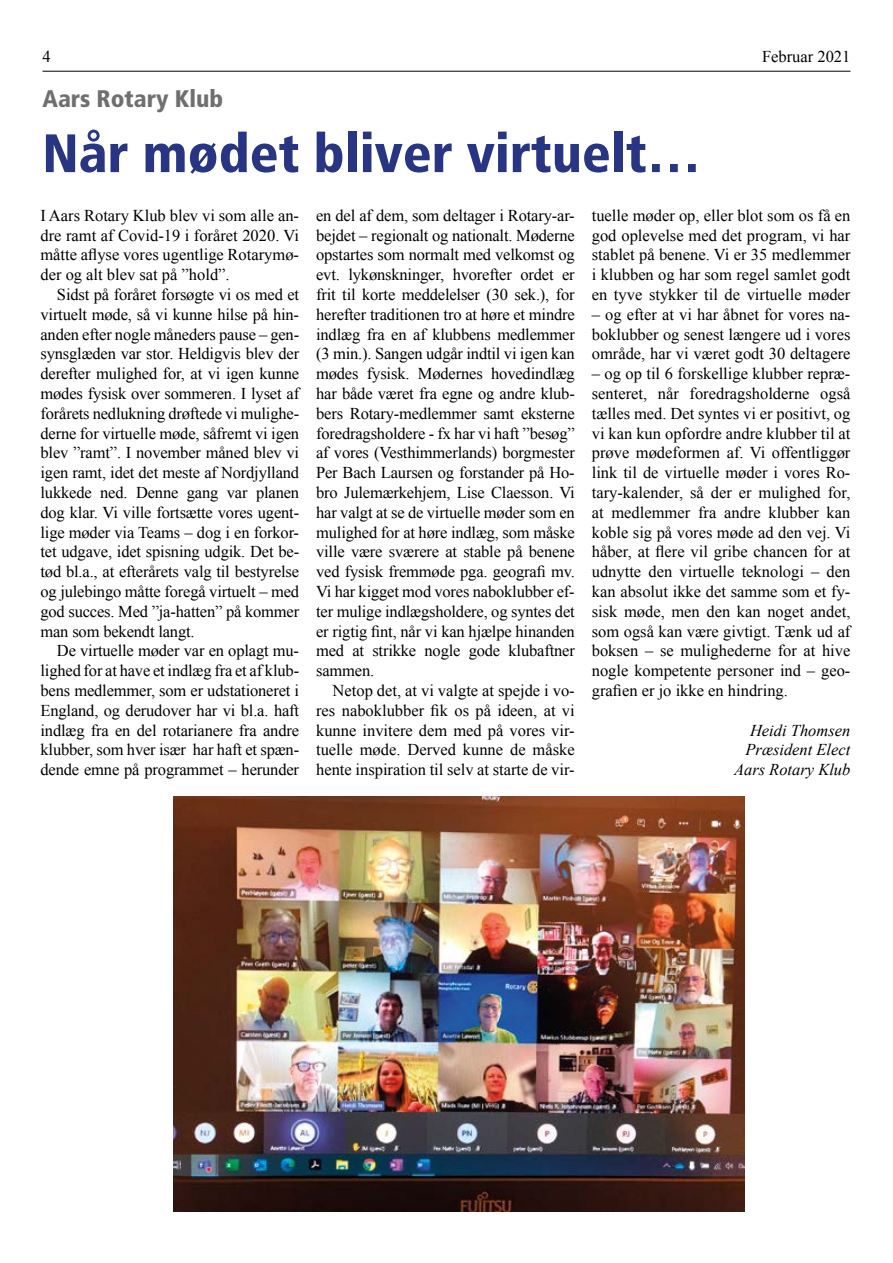
<style>
.page{position:relative;width:893px;height:1263px;background:#fff}
.page>*{position:absolute;margin:0;border:0;box-sizing:border-box;transform-origin:0 0}
.t1{font:900 condensed 54px "Frutiger";color:#283583}
.t2{font:900 condensed 24px "Frutiger";color:#706f6f}
.t3{font:16.5px/19.8px "Times New Roman";color:#000;text-align:justify}
.t4{font:italic 16.5px/19.8px "Times New Roman";color:#000;text-align:right}
</style>
<div class="page">
<hr style="left:43px;top:71px;width:807px;height:1px;background:#000">
<img style="left:173px;top:797px;width:572px;height:415px">
<p class="t3" style="left:43px;top:47px;width:10px">4</p>
<p class="t3" style="left:762px;top:47px;width:90px">Februar 2021</p>
<h2 class="t2" style="left:43px;top:85px;width:182px">Aars Rotary Klub</h2>
<h1 class="t1" style="left:43px;top:121px;width:660px">Når mødet bliver virtuelt…</h1>
<p class="t3" style="left:40px;top:205px;width:260px">I Aars Rotary Klub blev vi som alle an&shy;dre ramt af Covid-19 i foråret 2020. Vi måtte aflyse vores ugentlige Rotarymø&shy;der og alt blev sat på ”hold”.</p>
<p class="t3" style="left:40px;top:284px;width:260px;text-indent:17px">Sidst på foråret forsøgte vi os med et virtuelt møde, så vi kunne hilse på hin&shy;anden efter nogle måneders pause – gen&shy;synsglæden var stor. Heldigvis blev der derefter mulighed for, at vi igen kunne mødes fysisk over sommeren. I lyset af forårets nedlukning drøftede vi mulighe&shy;derne for virtuelle møde, såfremt vi igen blev ”ramt”. I november måned blev vi igen ramt, idet det meste af Nordjylland lukkede ned. Denne gang var planen dog klar. Vi ville fortsætte vores ugent&shy;lige møder via Teams – dog i en forkor&shy;tet udgave, idet spisning udgik. Det be&shy;tød bl.a., at efterårets valg til bestyrelse og julebingo måtte foregå virtuelt – med god succes. Med ”ja-hatten” på kommer man som bekendt langt.</p>
<p class="t3" style="left:40px;top:641px;width:260px;text-indent:17px">De virtuelle møder var en oplagt mu&shy;lighed for at have et indlæg fra et af klub&shy;bens medlemmer, som er udstationeret i England, og derudover har vi bl.a. haft indlæg fra en del rotarianere fra andre klubber, som hver især har haft et spæn&shy;dende emne på programmet – herunder</p>
<p class="t3" style="left:316px;top:205px;width:260px">en del af dem, som deltager i Rotary-ar&shy;bejdet – regionalt og nationalt. Møderne opstartes som normalt med velkomst og evt. lykønskninger, hvorefter ordet er frit til korte meddelelser (30 sek.), for herefter traditionen tro at høre et mindre indlæg fra en af klubbens medlemmer (3 min.). Sangen udgår indtil vi igen kan mødes fysisk. Mødernes hovedindlæg har både været fra egne og andre klub&shy;bers Rotary-medlemmer samt eksterne foredragsholdere - fx har vi haft ”besøg” af vores (Vesthimmerlands) borgmester Per Bach Laursen og forstander på Ho&shy;bro Julemærkehjem, Lise Claesson. Vi har valgt at se de virtuelle møder som en mulighed for at høre indlæg, som måske ville være sværere at stable på benene ved fysisk fremmøde pga. geografi mv.<br>Vi har kigget mod vores naboklubber ef&shy;ter mulige indlægsholdere, og syntes det er rigtig fint, når vi kan hjælpe hinanden med at strikke nogle gode klubaftner sammen.</p>
<p class="t3" style="left:316px;top:680px;width:260px;text-indent:16px">Netop det, at vi valgte at spejde i vo&shy;res naboklubber fik os på ideen, at vi kunne invitere dem med på vores vir&shy;tuelle møde. Derved kunne de måske hente inspiration til selv at starte de vir-</p>
<p class="t3" style="left:592px;top:205px;width:260px">tuelle møder op, eller blot som os få en god oplevelse med det program, vi har stablet på benene. Vi er 35 medlemmer i klubben og har som regel samlet godt en tyve stykker til de virtuelle møder</p>
<p class="t3" style="left:592px;top:304px;width:260px">– og efter at vi har åbnet for vores na&shy;boklubber og senest længere ud i vores område, har vi været godt 30 deltagere</p>
<p class="t3" style="left:592px;top:363px;width:260px">– og op til 6 forskellige klubber repræ&shy;senteret, når foredragsholderne også tælles med. Det syntes vi er positivt, og vi kan kun opfordre andre klubber til at prøve mødeformen af. Vi offentliggør link til de virtuelle møder i vores Ro&shy;tary-kalender, så der er mulighed for, at medlemmer fra andre klubber kan koble sig på vores møde ad den vej. Vi håber, at flere vil gribe chancen for at udnytte den virtuelle teknologi – den kan absolut ikke det samme som et fy&shy;sisk møde, men den kan noget andet, som også kan være givtigt. Tænk ud af boksen – se mulighederne for at hive nogle kompetente personer ind – geo&shy;grafien er jo ikke en hindring.</p>
<p class="t4" style="left:734px;top:720px;width:118px">Heidi Thomsen<br>Præsident Elect<br>Aars Rotary Klub</p>
</div>
